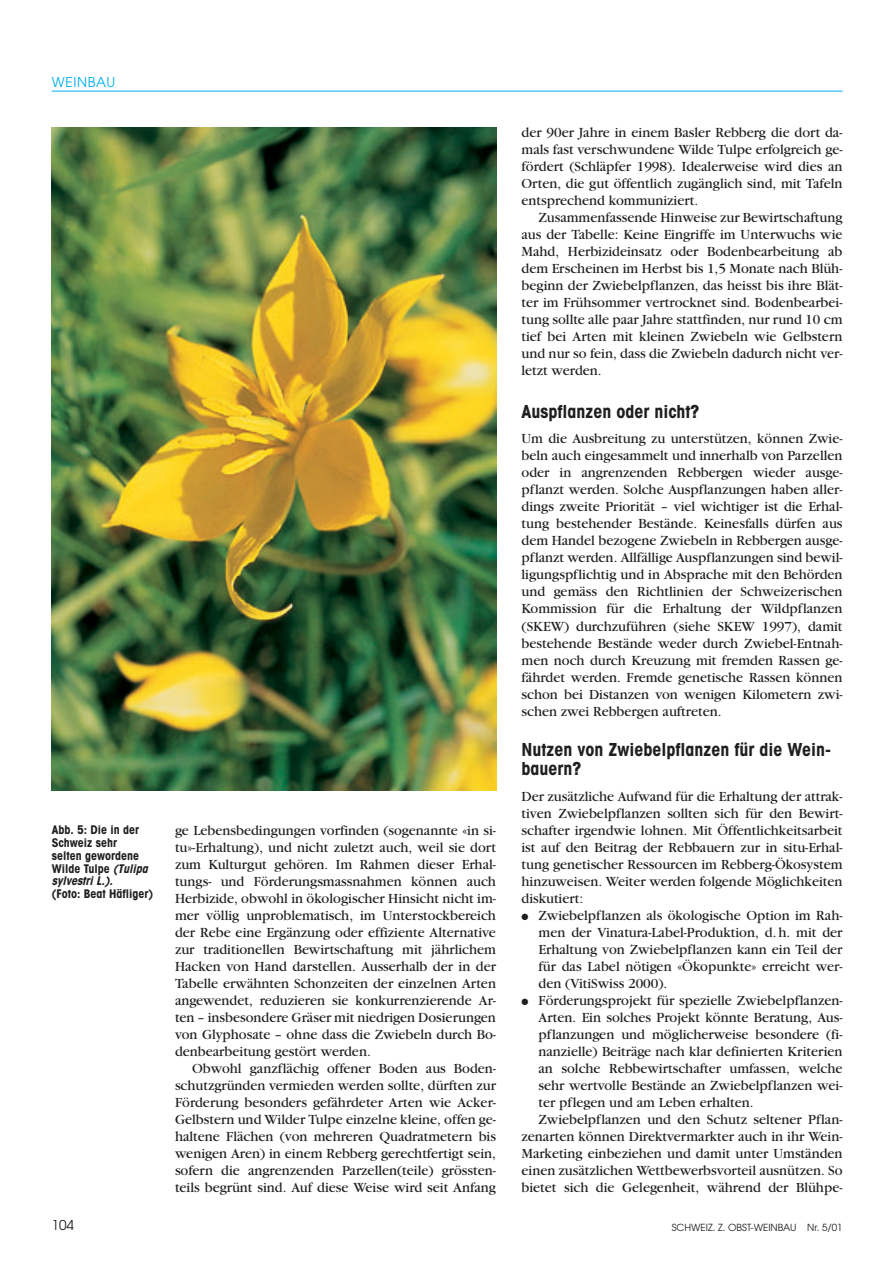
<style>
.page{position:relative;width:894px;height:1263px;background:#fff}
.page>*{position:absolute;margin:0;border:0;box-sizing:border-box;transform-origin:0 0}
.t1{font:700 condensed 18px/19.2px "Avant Garde";color:#201f20}
.t2{font:14.7px/17px "Garamond";color:#201f20;text-align:justify}
.t3{font:13.5px "Avant Garde";letter-spacing:.055em;color:#00aff0}
.t4{font:13.5px "Avant Garde";color:#201f20}
.t5{font:700 condensed 12px/12.8px "Avant Garde";color:#201f20}
.t6{font:9.75px "Avant Garde";color:#201f20}
.s1{font-style:italic}
</style>
<div class="page">
<hr style="left:52px;top:91px;width:791px;height:1px;background:#00aff0">
<img style="left:52px;top:128px;width:444px;height:663px">
<p class="t3" style="left:52px;top:77px;width:65px">WEINBAU</p>
<p class="t5" style="left:52px;top:825px;width:100px">Abb. 5: Die in der<br>Schweiz sehr<br>selten gewordene<br>Wilde Tulpe <span class="s1">(Tulipa sylvestri L.).</span></p>
<p class="t5" style="left:52px;top:889px;width:103px">(Foto: Beat Häfliger)</p>
<p class="t2" style="left:175px;top:823px;width:323px">ge Lebensbedingungen vorfinden (sogenannte «in si&shy;tu»-Erhaltung), und nicht zuletzt auch, weil sie dort zum Kulturgut gehören. Im Rahmen dieser Erhal&shy;tungs- und Förderungsmassnahmen können auch Herbizide, obwohl in ökologischer Hinsicht nicht im&shy;mer völlig unproblematisch, im Unterstockbereich der Rebe eine Ergänzung oder effiziente Alternative zur traditionellen Bewirtschaftung mit jährlichem Hacken von Hand darstellen. Ausserhalb der in der Tabelle erwähnten Schonzeiten der einzelnen Arten angewendet, reduzieren sie konkurrenzierende Ar&shy;ten – insbesondere Gräser mit niedrigen Dosierungen von Glyphosate – ohne dass die Zwiebeln durch Bo&shy;denbearbeitung gestört werden.</p>
<p class="t2" style="left:175px;top:1061px;width:323px;text-indent:17px">Obwohl ganzflächig offener Boden aus Boden&shy;schutzgründen vermieden werden sollte, dürften zur Förderung besonders gefährdeter Arten wie Acker-Gelbstern und Wilder Tulpe einzelne kleine, offen ge&shy;haltene Flächen (von mehreren Quadratmetern bis wenigen Aren) in einem Rebberg gerechtfertigt sein, sofern die angrenzenden Parzellen(teile) grössten&shy;teils begrünt sind. Auf diese Weise wird seit Anfang</p>
<p class="t2" style="left:522px;top:126px;width:323px">der 90er Jahre in einem Basler Rebberg die dort da&shy;mals fast verschwundene Wilde Tulpe erfolgreich ge&shy;fördert (Schläpfer 1998). Idealerweise wird dies an Orten, die gut öffentlich zugänglich sind, mit Tafeln entsprechend kommuniziert.</p>
<p class="t2" style="left:522px;top:211px;width:323px;text-indent:17px">Zusammenfassende Hinweise zur Bewirtschaftung aus der Tabelle: Keine Eingriffe im Unterwuchs wie Mahd, Herbizideinsatz oder Bodenbearbeitung ab dem Erscheinen im Herbst bis 1,5 Monate nach Blüh&shy;beginn der Zwiebelpflanzen, das heisst bis ihre Blät&shy;ter im Frühsommer vertrocknet sind. Bodenbearbei&shy;tung sollte alle paar Jahre stattfinden, nur rund 10 cm tief bei Arten mit kleinen Zwiebeln wie Gelbstern und nur so fein, dass die Zwiebeln dadurch nicht ver&shy;letzt werden.</p>
<p class="t1" style="left:522px;top:403px;width:179px">Auspflanzen oder nicht?</p>
<p class="t2" style="left:522px;top:432px;width:323px">Um die Ausbreitung zu unterstützen, können Zwie&shy;beln auch eingesammelt und innerhalb von Parzellen oder in angrenzenden Rebbergen wieder ausge&shy;pflanzt werden. Solche Auspflanzungen haben aller&shy;dings zweite Priorität – viel wichtiger ist die Erhal&shy;tung bestehender Bestände. Keinesfalls dürfen aus dem Handel bezogene Zwiebeln in Rebbergen ausge&shy;pflanzt werden. Allfällige Auspflanzungen sind bewil&shy;ligungspflichtig und in Absprache mit den Behörden und gemäss den Richtlinien der Schweizerischen Kommission für die Erhaltung der Wildpflanzen (SKEW) durchzuführen (siehe SKEW 1997), damit bestehende Bestände weder durch Zwiebel-Entnah&shy;men noch durch Kreuzung mit fremden Rassen ge&shy;fährdet werden. Fremde genetische Rassen können schon bei Distanzen von wenigen Kilometern zwi&shy;schen zwei Rebbergen auftreten.</p>
<p class="t1" style="left:522px;top:741px;width:311px">Nutzen von Zwiebelpflanzen für die Wein&shy;bauern?</p>
<p class="t2" style="left:522px;top:789px;width:323px">Der zusätzliche Aufwand für die Erhaltung der attrak&shy;tiven Zwiebelpflanzen sollten sich für den Bewirt&shy;schafter irgendwie lohnen. Mit Öffentlichkeitsarbeit ist auf den Beitrag der Rebbauern zur in situ-Erhal&shy;tung genetischer Ressourcen im Rebberg-Ökosystem hinzuweisen. Weiter werden folgende Möglichkeiten diskutiert:</p>
<p class="t2" style="left:539px;top:908px;width:306px;text-indent:-17px">● Zwiebelpflanzen als ökologische Option im Rah&shy;men der Vinatura-Label-Produktion, d.h. mit der Erhaltung von Zwiebelpflanzen kann ein Teil der für das Label nötigen «Ökopunkte» erreicht wer&shy;den (VitiSwiss 2000).</p>
<p class="t2" style="left:522px;top:993px;width:323px">● Förderungsprojekt für spezielle Zwiebelpflanzen-</p>
<p class="t2" style="left:539px;top:1010px;width:306px">Arten. Ein solches Projekt könnte Beratung, Aus-</p>
<p class="t2" style="left:539px;top:1027px;width:305px">pflanzungen und möglicherweise besondere (fi-</p>
<p class="t2" style="left:539px;top:1044px;width:305px">nanzielle) Beiträge nach klar definierten Kriterien</p>
<p class="t2" style="left:539px;top:1061px;width:306px">an solche Rebbewirtschafter umfassen, welche</p>
<p class="t2" style="left:539px;top:1078px;width:306px">sehr wertvolle Bestände an Zwiebelpflanzen wei-</p>
<p class="t2" style="left:539px;top:1095px;width:217px">ter pflegen und am Leben erhalten.</p>
<p class="t2" style="left:539px;top:1112px;width:305px">Zwiebelpflanzen und den Schutz seltener Pflan-</p>
<p class="t2" style="left:522px;top:1129px;width:322px">zenarten können Direktvermarkter auch in ihr Wein-</p>
<p class="t2" style="left:522px;top:1146px;width:323px">Marketing einbeziehen und damit unter Umständen</p>
<p class="t2" style="left:522px;top:1163px;width:323px">einen zusätzlichen Wettbewerbsvorteil ausnützen. So</p>
<p class="t2" style="left:522px;top:1180px;width:323px">bietet sich die Gelegenheit, während der Blühpe-</p>
<p class="t4" style="left:52px;top:1220px;width:24px">104</p>
<p class="t6" style="left:672px;top:1223px;width:172px">SCHWEIZ. Z. OBST-WEINBAU Nr. 5/01</p>
</div>
